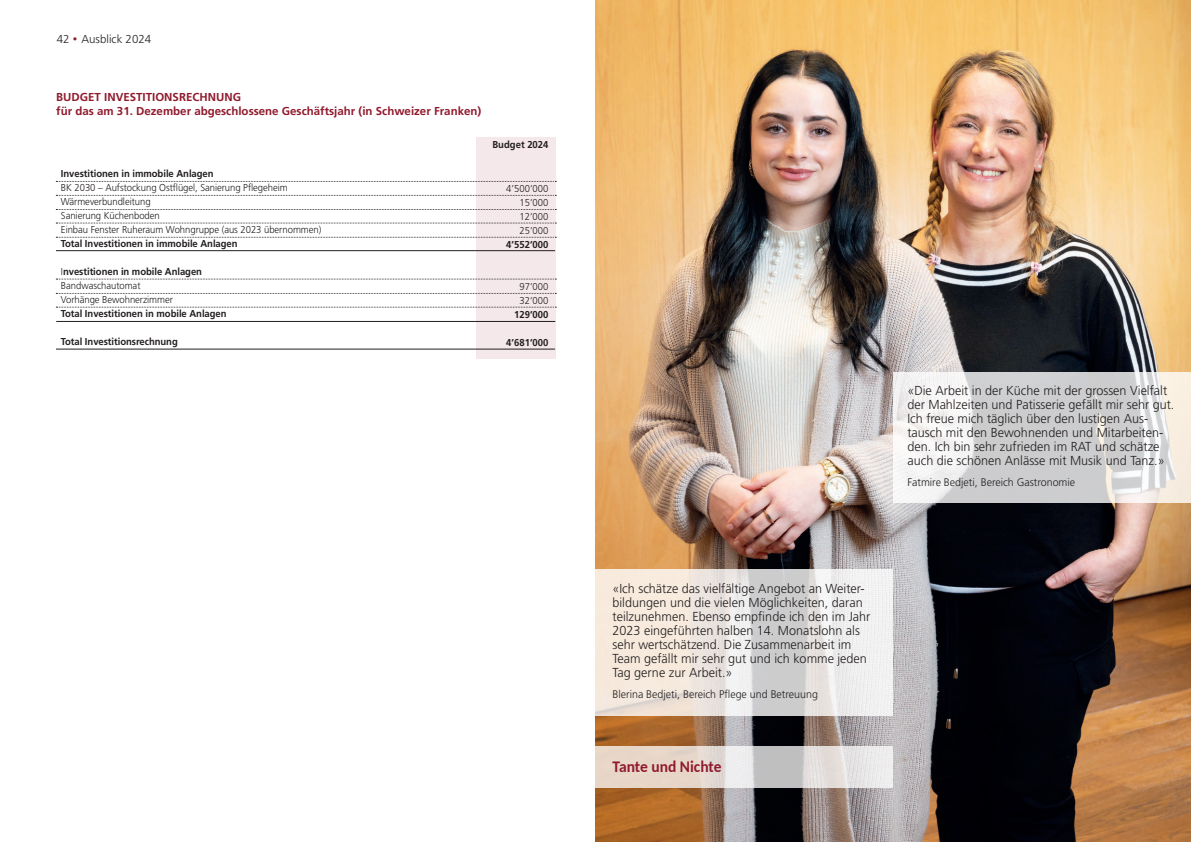
<style>
.page{position:relative;width:1191px;height:842px;background:#fff}
.page>*{position:absolute;margin:0;border:0;box-sizing:border-box;transform-origin:0 0}
.t1{font:700 16px "Carlito";color:#901a2d}
.t2{font:300 13px/14px "Frutiger LT Std";color:#231f20}
.t3{font:700 11.5px/14px "Frutiger LT Std";color:#901a2d}
.t4{font:300 11.5px "Frutiger LT Std";color:#231f20}
.t5{font:300 11px "Frutiger LT Std";color:#231f20}
.t6{font:300 10px/14px "Frutiger LT Std";letter-spacing:-.005em;color:#231f20;scale:.95 1}
.t7{font:700 10px "Frutiger LT Std";letter-spacing:-.005em;color:#231f20;scale:.95 1}
.s1{font-weight:700;font-size:9px;color:#901a2d}
.s2{font-weight:700}
</style>
<div class="page">
<div style="left:476px;top:137px;width:79px;height:222px;background:#f4e8ea"></div>
<svg style="left:56px;top:307px;width:500px;height:1px"></svg>
<svg style="left:56px;top:181px;width:500px;height:1px"></svg>
<svg style="left:56px;top:195px;width:500px;height:1px"></svg>
<svg style="left:56px;top:209px;width:500px;height:1px"></svg>
<svg style="left:56px;top:223px;width:500px;height:1px"></svg>
<svg style="left:56px;top:237px;width:500px;height:1px"></svg>
<svg style="left:56px;top:293px;width:500px;height:1px"></svg>
<svg style="left:56px;top:279px;width:500px;height:1px"></svg>
<hr style="left:56px;top:321px;width:499px;height:1px;background:#231f20">
<hr style="left:56px;top:349px;width:499px;height:1px;background:#231f20">
<hr style="left:56px;top:250px;width:499px;height:1px;background:#231f20">
<img style="left:595px;top:0;width:596px;height:842px">
<svg style="left:595px;top:569px;width:298px;height:146px"></svg>
<svg style="left:893px;top:372px;width:298px;height:131px;fill:#cecfd1"></svg>
<svg style="left:595px;top:746px;width:298px;height:41px;background:#e0d8d3"></svg>
<p class="t4" style="left:57px;top:32px;width:96px">42 <span class="s1">•</span> Ausblick 2024</p>
<p class="t3" style="left:56px;top:91px;width:426px">BUDGET INVESTITIONSRECHNUNG<br>für das am 31. Dezember abgeschlossene Geschäftsjahr (in Schweizer Franken)</p>
<p class="t7" style="left:61px;top:168px;width:162px">Investitionen in immobile Anlagen</p>
<p class="t6" style="left:61px;top:181px;width:276px">BK 2030 – Aufstockung Ostflügel, Sanierung Pflegeheim Wärmeverbundleitung<br>Sanierung Küchenboden<br>Einbau Fenster Ruheraum Wohngruppe (aus 2023 übernommen)</p>
<p class="t7" style="left:61px;top:238px;width:187px">Total Investitionen in immobile Anlagen</p>
<p class="t6" style="left:61px;top:265px;width:150px">I<span class="s2">nvestitionen in mobile Anlagen<br></span>Bandwaschautomat<br>Vorhänge Bewohnerzimmer</p>
<p class="t7" style="left:61px;top:308px;width:176px">Total Investitionen in mobile Anlagen</p>
<p class="t7" style="left:61px;top:336px;width:125px">Total Investitionsrechnung</p>
<p class="t7" style="left:492px;top:139px;width:60px">Budget 2024</p>
<p class="t6" style="left:519px;top:182px;width:32px;text-align:justify;text-indent:-13px">4’500’000<br>15’000<br>12’000<br>25’000</p>
<p class="t7" style="left:506px;top:239px;width:46px">4’552’000</p>
<p class="t6" style="left:519px;top:280px;width:32px">97’000<br>32’000</p>
<p class="t7" style="left:514px;top:309px;width:38px">129’000</p>
<p class="t7" style="left:506px;top:337px;width:46px">4’681’000</p>
<p class="t2" style="left:907px;top:384px;width:268px">«Die Arbeit in der Küche mit der grossen Vielfalt der Mahlzeiten und Patisserie gefällt mir sehr gut.<br>Ich freue mich täglich über den lustigen Aus&shy;tausch mit den Bewohnenden und Mitarbeiten&shy;den. Ich bin sehr zufrieden im RAT und schätze auch die schönen Anlässe mit Musik und Tanz.»</p>
<p class="t5" style="left:907px;top:476px;width:169px">Fatmire Bedjeti, Bereich Gastronomie</p>
<p class="t2" style="left:612px;top:582px;width:259px">«Ich schätze das vielfältige Angebot an Weiter&shy;bildungen und die vielen Möglichkeiten, daran teilzunehmen. Ebenso empfinde ich den im Jahr 2023 eingeführten halben 14. Monatslohn als sehr wertschätzend. Die Zusammenarbeit im Team gefällt mir sehr gut und ich komme jeden Tag gerne zur Arbeit.»</p>
<p class="t5" style="left:612px;top:688px;width:207px">Blerina Bedjeti, Bereich Pflege und Betreuung</p>
<p class="t1" style="left:612px;top:755px;width:111px">Tante und Nichte</p>
</div>
